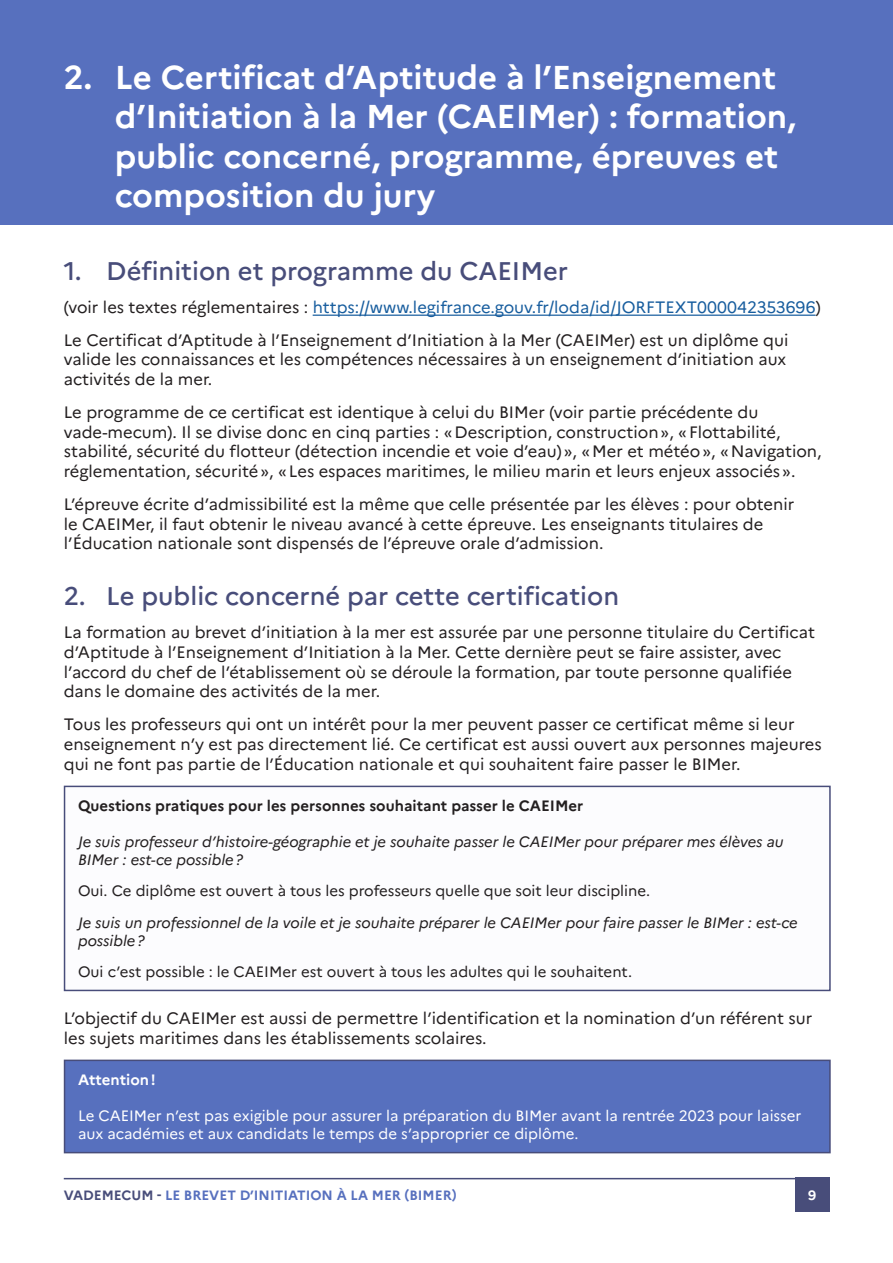
<style>
.page{position:relative;width:893px;height:1263px;background:#fff}
.page>*{position:absolute;margin:0;border:0;box-sizing:border-box;transform-origin:0 0}
.t1{font:700 33px/39.6px "Marianne";color:#fff}
.t2{font:500 25.5px "Marianne";color:#484d7a}
.t3{font:16.5px/19.8px "Marianne";color:#231f20}
.t4{font:16.5px "Marianne";color:#175d9e}
.Encadré_Texte{font:italic 15px/18px "Marianne";color:#231f20}
.Encadré_Texte-2{font:15px/18px "Marianne";color:#fff}
.Encadré_Texte-3{font:15px "Marianne";color:#231f20}
.Encadré_texte_titres{font:700 15px "Marianne";color:#231f20}
.Encadré_texte_titres-2{font:700 15px "Marianne";color:#fff}
.t5{font:700 13.5px "Marianne";color:#5770be}
.t6{font:700 13.5px "Marianne";color:#fff}
.s1{color:#231f20}
.s2{color:#484d7a}
</style>
<div class="page">
<hr style="left:64px;top:1178px;width:765px;height:1px;background:#484d7a">
<div style="left:795px;top:1178px;width:34px;height:34px;background:#484d7a"></div>
<div style="left:0;top:0;width:893px;height:224px;background:#5770be"></div>
<hr style="left:313px;top:315px;width:502px;height:1px;background:#175d9e">
<div style="left:64px;top:786px;width:767px;height:205px;border:2px solid #484d7a"></div>
<div style="left:65px;top:1060px;width:765px;height:92px;background:#5770be"></div>
<div style="left:64px;top:1059px;width:767px;height:94px;border:2px solid #484d7a"></div>
<p class="t1" style="left:115px;top:57px;width:683px;text-indent:-51px">2. Le Certificat d’Aptitude à l’Enseignement d’Initiation à la Mer (CAEIMer) : formation, public concerné, programme, épreuves et composition du jury</p>
<p class="t2" style="left:64px;top:256px;width:506px">1. Définition et programme du CAEIMer</p>
<p class="t4" style="left:64px;top:297px;width:759px"><span class="s1">(voir les textes réglementaires :</span> https://www.legifrance.gouv.fr/loda/id/JORFTEXT000042353696<span class="s1">)</span></p>
<p class="t3" style="left:64px;top:330px;width:726px">Le Certificat d’Aptitude à l’Enseignement d’Initiation à la Mer (CAEIMer) est un diplôme qui valide les connaissances et les compétences nécessaires à un enseignement d’initiation aux activités de la mer.</p>
<p class="t3" style="left:64px;top:402px;width:759px">Le programme de ce certificat est identique à celui du BIMer (voir partie précédente du vade-mecum). Il se divise donc en cinq parties : «Description, construction», «Flottabilité, stabilité, sécurité du flotteur (détection incendie et voie d’eau)», «Mer et météo», «Navigation, réglementation, sécurité», «Les espaces maritimes, le milieu marin et leurs enjeux associés».</p>
<p class="t3" style="left:64px;top:494px;width:732px">L’épreuve écrite d’admissibilité est la même que celle présentée par les élèves : pour obtenir le CAEIMer, il faut obtenir le niveau avancé à cette épreuve. Les enseignants titulaires de l’Éducation nationale sont dispensés de l’épreuve orale d’admission.</p>
<p class="t2" style="left:64px;top:581px;width:557px">2. Le public concerné par cette certification</p>
<p class="t3" style="left:64px;top:622px;width:753px">La formation au brevet d’initiation à la mer est assurée par une personne titulaire du Certificat d’Aptitude à l’Enseignement d’Initiation à la Mer. Cette dernière peut se faire assister, avec l’accord du chef de l’établissement où se déroule la formation, par toute personne qualifiée dans le domaine des activités de la mer.</p>
<p class="t3" style="left:64px;top:714px;width:759px">Tous les professeurs qui ont un intérêt pour la mer peuvent passer ce certificat même si leur enseignement n’y est pas directement lié. Ce certificat est aussi ouvert aux personnes majeures qui ne font pas partie de l’Éducation nationale et qui souhaitent faire passer le BIMer.</p>
<p class="Encadré_texte_titres" style="left:78px;top:797px;width:507px">Questions pratiques pour les personnes souhaitant passer le CAEIMer</p>
<p class="Encadré_Texte" style="left:78px;top:833px;width:707px">Je suis professeur d’histoire-géographie et je souhaite passer le CAEIMer pour préparer mes élèves au<br>BIMer : est-ce possible?</p>
<p class="Encadré_Texte-3" style="left:78px;top:882px;width:571px">Oui. Ce diplôme est ouvert à tous les professeurs quelle que soit leur discipline.</p>
<p class="Encadré_Texte" style="left:78px;top:913px;width:721px">Je suis un professionnel de la voile et je souhaite préparer le CAEIMer pour faire passer le BIMer : est-ce possible?</p>
<p class="Encadré_Texte-3" style="left:78px;top:962px;width:554px">Oui c’est possible : le CAEIMer est ouvert à tous les adultes qui le souhaitent.</p>
<p class="t3" style="left:64px;top:1008px;width:750px">L’objectif du CAEIMer est aussi de permettre l’identification et la nomination d’un référent sur les sujets maritimes dans les établissements scolaires.</p>
<p class="Encadré_texte_titres-2" style="left:78px;top:1070px;width:79px">Attention!</p>
<p class="Encadré_Texte-2" style="left:78px;top:1107px;width:725px">Le CAEIMer n’est pas exigible pour assurer la préparation du BIMer avant la rentrée 2023 pour laisser aux académies et aux candidats le temps de s’approprier ce diplôme.</p>
<p class="t5" style="left:64px;top:1187px;width:394px"><span class="s2">VADEMECUM -</span> LE BREVET D’INITIATION À LA MER (BIMER)</p>
<p class="t6" style="left:808px;top:1187px;width:10px">9</p>
</div>
